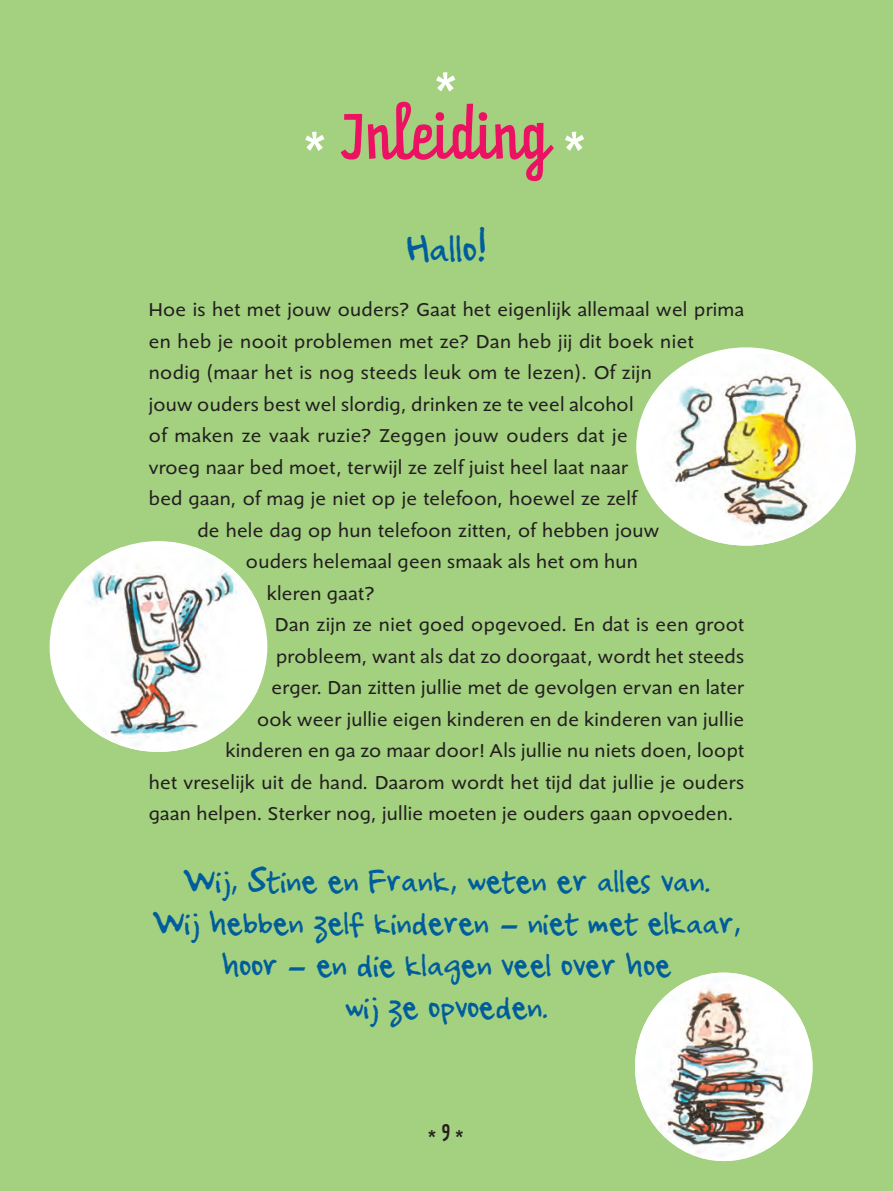
<style>
.page{position:relative;width:893px;height:1191px;background:#a4d180}
.page>*{position:absolute;margin:0;border:0;box-sizing:border-box;transform-origin:0 0}
.t1{font:56px "Prater Script OT";letter-spacing:.01em;color:#ec1163}
.t2{font:56px "Prater Script OT";color:#fff}
.t3{font:43.75px "Ampersand";letter-spacing:-.025em;color:#005d9c}
.t4{font:36.75px/42px "Ampersand";letter-spacing:-.03em;color:#005d9c;text-align:center}
.t5{font:21px "Prater Script OT";color:#231f20}
.t6{font:19.25px "Shinn";letter-spacing:.015em;color:#231f20}
.s1{color:#fff}
.s2{font-family:"Shinn";font-weight:500;font-style:italic;font-size:31.5px}
</style>
<div class="page">
<img style="left:635px;top:972px;width:170px;height:189px">
<div style="left:636px;top:347px;width:220px;height:198px;background:#fff;border-radius:50%"></div>
<img style="left:644px;top:355px;width:205px;height:190px">
<div style="left:50px;top:541px;width:217px;height:211px;background:#fff;border-radius:50%"></div>
<img style="left:77px;top:548px;width:181px;height:204px">
<h1 class="t2" style="left:436px;top:76px;width:24px">*</h1>
<h1 class="t1" style="left:305px;top:114px;width:284px"><span class="s1">*</span> Inleiding <span class="s1">*</span></h1>
<h2 class="t3" style="left:406px;top:223px;width:82px">Hallo!</h2>
<p class="t6" style="left:149px;top:296px;width:597px">Hoe is het met jouw ouders? Gaat het eigenlijk allemaal wel prima</p>
<p class="t6" style="left:149px;top:328px;width:546px">en heb je nooit problemen met ze? Dan heb jij dit boek niet</p>
<p class="t6" style="left:149px;top:359px;width:504px">nodig (maar het is nog steeds leuk om te lezen). Of zijn</p>
<p class="t6" style="left:149px;top:391px;width:486px">jouw ouders best wel slordig, drinken ze te veel alcohol</p>
<p class="t6" style="left:149px;top:422px;width:480px">of maken ze vaak ruzie? Zeggen jouw ouders dat je</p>
<p class="t6" style="left:149px;top:454px;width:481px">vroeg naar bed moet, terwijl ze zelf juist heel laat naar</p>
<p class="t6" style="left:149px;top:485px;width:489px">bed gaan, of mag je niet op je telefoon, hoewel ze zelf</p>
<p class="t6" style="left:197px;top:517px;width:463px">de hele dag op hun telefoon zitten, of hebben jouw</p>
<p class="t6" style="left:246px;top:548px;width:393px">ouders helemaal geen smaak als het om hun</p>
<p class="t6" style="left:267px;top:580px;width:110px">kleren gaat?</p>
<p class="t6" style="left:275px;top:611px;width:470px">Dan zijn ze niet goed opgevoed. En dat is een groot</p>
<p class="t6" style="left:276px;top:643px;width:470px">probleem, want als dat zo doorgaat, wordt het steeds</p>
<p class="t6" style="left:272px;top:674px;width:474px">erger. Dan zitten jullie met de gevolgen ervan en later</p>
<p class="t6" style="left:257px;top:706px;width:489px">ook weer jullie eigen kinderen en de kinderen van jullie</p>
<p class="t6" style="left:225px;top:737px;width:520px">kinderen en ga zo maar door! Als jullie nu niets doen, loopt</p>
<p class="t6" style="left:149px;top:769px;width:597px">het vreselijk uit de hand. Daarom wordt het tijd dat jullie je ouders</p>
<p class="t6" style="left:149px;top:800px;width:586px">gaan helpen. Sterker nog, jullie moeten je ouders gaan opvoeden.</p>
<h3 class="t4" style="left:151px;top:860px;width:592px">Wij, Stine en Frank, weten er alles van.<br>Wij hebben zelf kinderen –<span class="s2">–</span> niet met elkaar, hoor <span class="s2">–</span> –en die klagen veel over hoe<br>wij ze opvoeden.</h3>
<p class="t5" style="left:429px;top:1131px;width:37px">*9*</p>
</div>
